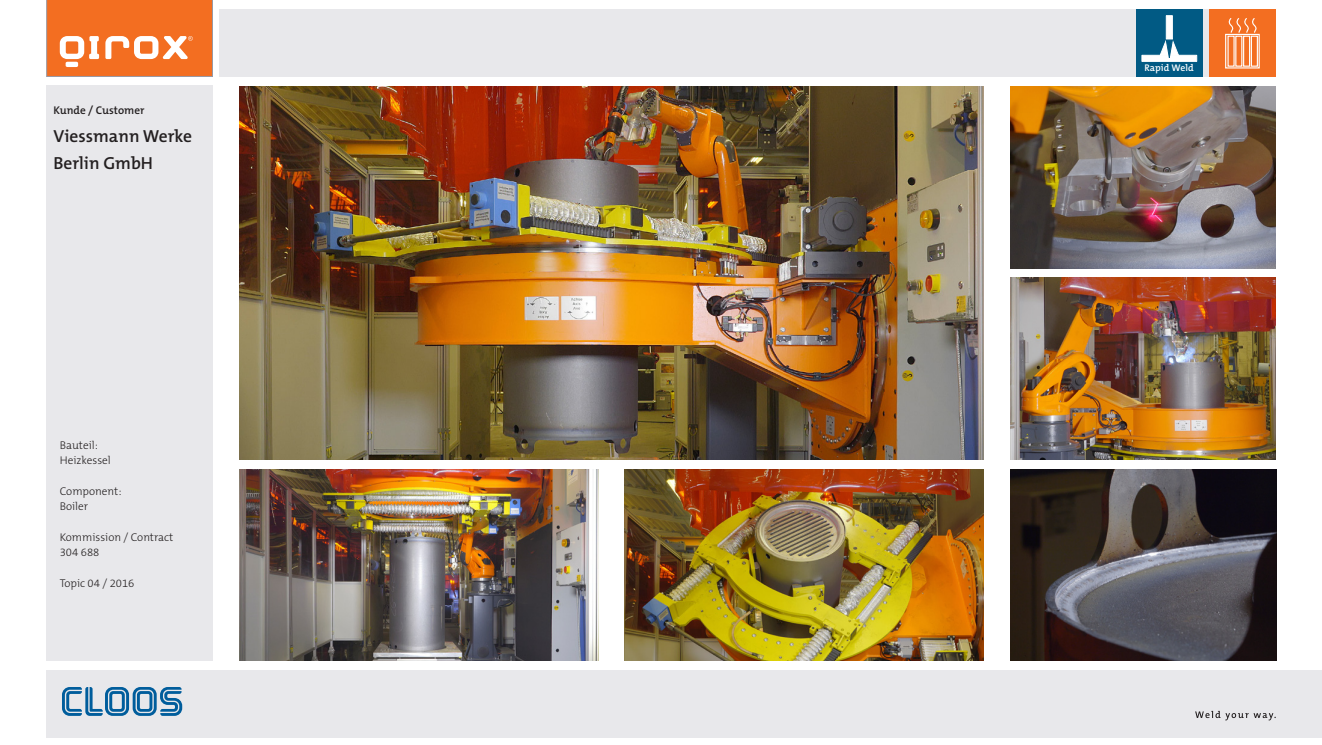
<style>
.page{position:relative;width:1322px;height:745px;background:#fff}
.page>*{position:absolute;margin:0;border:0;box-sizing:border-box;transform-origin:0 0}
.Subline_Innen{font:600 17.5px "The Mix B6";color:#231f20}
.Fließtext_leicht{font:300 11.25px "The Mix B3";color:#231f20}
.Fließtext_fett{font:600 11.25px "The Mix B6";color:#231f20}
.t1{font:600 9.62px "The Mix B6";color:#fff}
</style>
<div class="page">
<svg style="left:47px;top:0;width:166px;height:77px;background:#f2803e"></svg>
<div style="left:47px;top:670px;width:1275px;height:67px;background:#e8e8eb"></div>
<div style="left:219px;top:10px;width:1057px;height:67px;background:#e8e8eb"></div>
<div style="left:47px;top:86px;width:166px;height:574px;background:#e8e8eb"></div>
<svg style="left:62px;top:687px;width:120px;height:28px"></svg>
<svg style="left:1195px;top:710px;width:80px;height:10px"></svg>
<img style="left:1010px;top:277px;width:266px;height:182px">
<img style="left:1010px;top:469px;width:267px;height:191px">
<div style="left:1209px;top:10px;width:67px;height:67px;background:#f36e21"></div>
<svg style="left:1225px;top:18px;width:35px;height:51px"></svg>
<img style="left:239px;top:86px;width:744px;height:373px">
<img style="left:1010px;top:86px;width:266px;height:182px">
<div style="left:1136px;top:10px;width:67px;height:67px;background:#015a84"></div>
<svg style="left:1166px;top:15px;width:6px;height:24px"></svg>
<div style="left:1141px;top:55px;width:56px;height:7px;background:#fff;border:1px solid #fff"></div>
<svg style="left:1159px;top:39px;width:20px;height:22px"></svg>
<img style="left:239px;top:469px;width:359px;height:191px">
<img style="left:625px;top:469px;width:358px;height:191px">
<p class="Fließtext_fett" style="left:53px;top:104px;width:93px">Kunde / Customer</p>
<p class="Subline_Innen" style="left:53px;top:126px;width:140px">Viessmann Werke</p>
<p class="Subline_Innen" style="left:53px;top:153px;width:101px">Berlin GmbH</p>
<p class="Fließtext_leicht" style="left:60px;top:439px;width:40px">Bauteil:</p>
<p class="Fließtext_leicht" style="left:60px;top:454px;width:53px">Heizkessel</p>
<p class="Fließtext_leicht" style="left:60px;top:484px;width:63px">Component:</p>
<p class="Fließtext_leicht" style="left:60px;top:500px;width:30px">Boiler</p>
<p class="Fließtext_leicht" style="left:60px;top:530px;width:115px">Kommission / Contract</p>
<p class="Fließtext_leicht" style="left:60px;top:546px;width:41px">304 688</p>
<p class="Fließtext_leicht" style="left:60px;top:576px;width:76px">Topic 04 / 2016</p>
<p class="t1" style="left:1144px;top:63px;width:51px">Rapid Weld</p>
</div>
